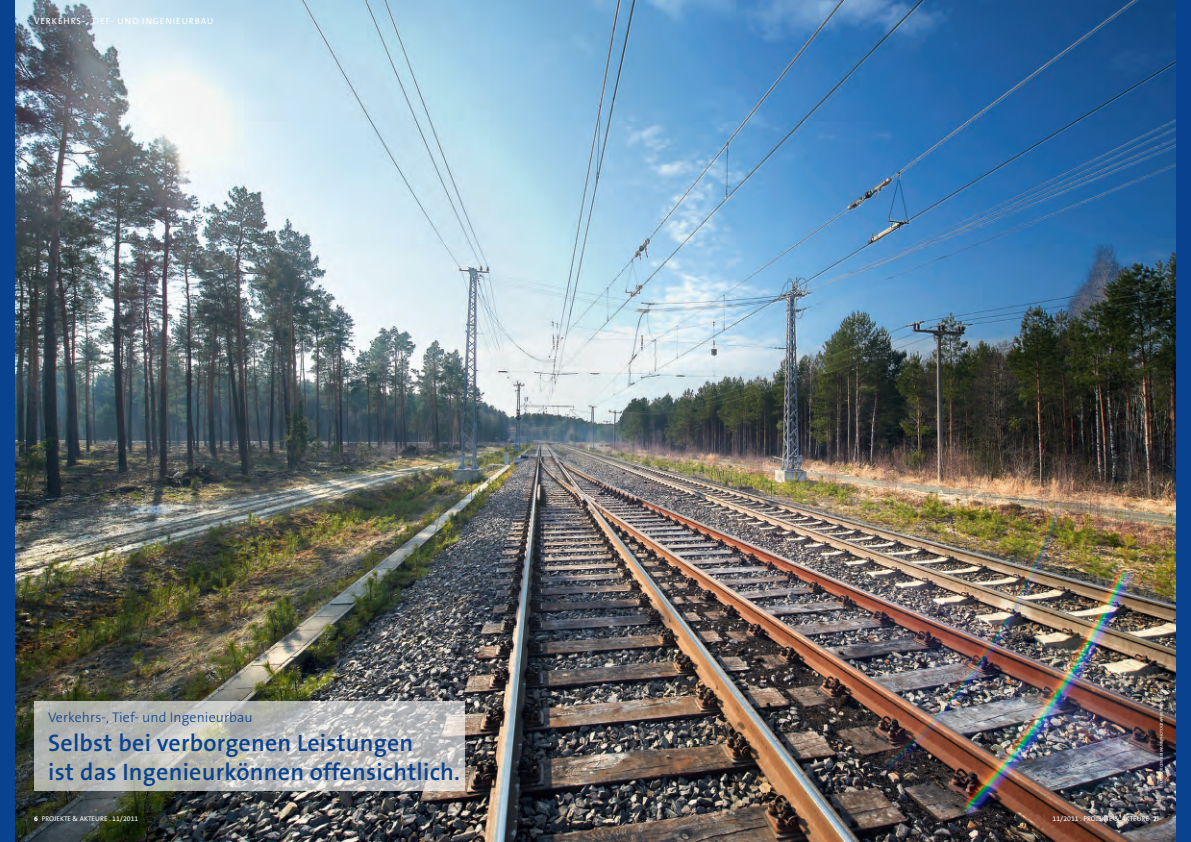
<style>
.page{position:relative;width:1191px;height:842px;background:#fff}
.page>*{position:absolute;margin:0;border:0;box-sizing:border-box;transform-origin:0 0}
.t1{font:600 24px/28.8px "The Sans B6";letter-spacing:.01em;color:#09428e}
.t2{font:300 14px "The Sans B3";letter-spacing:.01em;color:#09428e}
.t3{font:9px "The Sans B5 Plain";letter-spacing:.1em;color:#fff}
.t4{font:7px "The Sans B5 Plain";color:#fff}
.t5{font:4px "The Sans B5 Plain";color:#fff}
.s1{font-family:"The Sans B8";font-weight:800}
</style>
<div class="page">
<img style="left:14px;top:0;width:1162px;height:842px">
<svg style="left:34px;top:701px;width:430px;height:90px;background:#bcbdba"></svg>
<div style="left:1176px;top:0;width:15px;height:842px;background:#09428e"></div>
<div style="left:0;top:0;width:14px;height:842px;background:#09428e"></div>
<p class="t3" style="left:34px;top:16px;width:181px">VERKEHRS-, TIEF- UND INGENIEURBAU</p>
<p class="t2" style="left:48px;top:710px;width:206px">Verkehrs-, Tief- und Ingenieurbau</p>
<p class="t1" style="left:48px;top:729px;width:413px">Selbst bei verborgenen Leistungen<br>ist das Ingenieurkönnen offensichtlich.</p>
<p class="t4" style="left:34px;top:815px;width:106px"><span class="s1">6</span> PROJEKTE &amp; AKTEURE . 11/2011</p>
<p class="t5" style="left:1159px;top:785px;width:103px;rotate:-90deg">FOTO: JÜRGEN JEIBMANN PHOTOGRAPHIK TORSTEN PROSS</p>
<p class="t5" style="left:1159px;top:774px;width:35px;rotate:-90deg">BE TRAM BÖLKOW</p>
<p class="t4" style="left:1052px;top:815px;width:106px">11/2011 . PROJEKTE &amp; AKTEURE <span class="s1">7</span></p>
<p class="t4" style="left:1056px;top:815px;width:5px">0</p>
<p class="t4" style="left:1075px;top:815px;width:5px">0</p>
</div>
